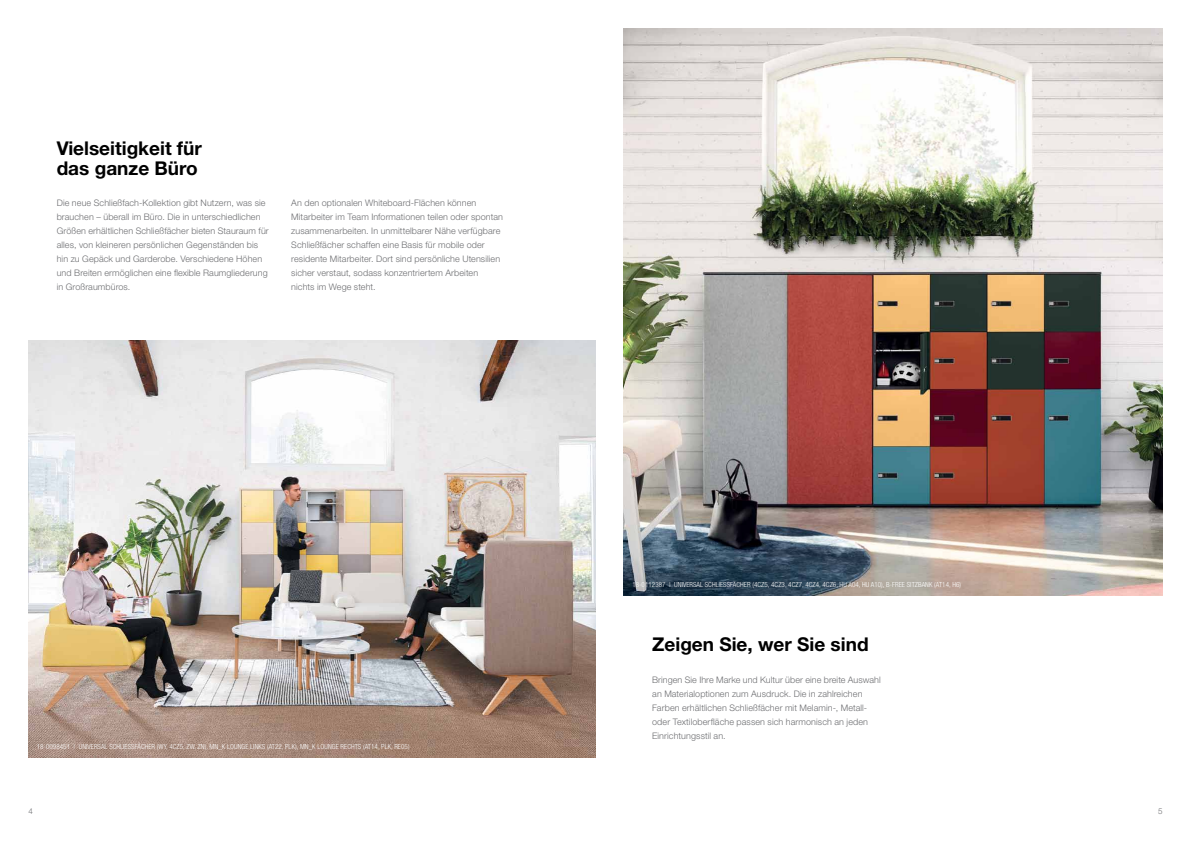
<style>
.page{position:relative;width:1191px;height:842px;background:#fff}
.page>*{position:absolute;margin:0;border:0;box-sizing:border-box;transform-origin:0 0}
.t1{font:700 19px/20px "Helvetica Neue LT Pro";color:#000}
.t2{font:300 9px/14px "Helvetica Neue LT Pro";letter-spacing:.01em;color:#6d6e71}
.t3{font:300 8px "Helvetica Neue LT Pro";color:#6d6e71}
.t4{font:300 condensed 7px "Helvetica Neue LT Pro";letter-spacing:.01em;color:#fff}
</style>
<div class="page">
<img style="left:28px;top:340px;width:567px;height:418px">
<img style="left:624px;top:28px;width:538px;height:567px">
<h1 class="t1" style="left:57px;top:138px;width:147px">Vielseitigkeit für das ganze Büro</h1>
<p class="t2" style="left:57px;top:196px;width:213px">Die neue Schließfach-Kollektion gibt Nutzern, was sie brauchen – überall im Büro. Die in unterschiedlichen Größen erhältlichen Schließfächer bieten Stauraum für alles, von kleineren persönlichen Gegenständen bis hin zu Gepäck und Garderobe. Verschiedene Höhen und Breiten ermöglichen eine flexible Raumgliederung in Großraumbüros.</p>
<p class="t2" style="left:291px;top:196px;width:213px">An den optionalen Whiteboard-Flächen können Mitarbeiter im Team Informationen teilen oder spontan zusammenarbeiten. In unmittelbarer Nähe verfügbare Schließfächer schaffen eine Basis für mobile oder residente Mitarbeiter. Dort sind persönliche Utensilien sicher verstaut, sodass konzentriertem Arbeiten nichts im Wege steht.</p>
<p class="t4" style="left:37px;top:743px;width:374px">18-0098451 | UNIVERSAL SCHLIESSFÄCHER (WY, 4CZ5, ZW, ZN), MN_K LOUNGE LINKS (AT22, PLK), MN_K LOUNGE RECHTS (AT14, PLK, RE05)</p>
<p class="t4" style="left:632px;top:580px;width:330px">18-0112387 | UNIVERSAL SCHLIESSFÄCHER (4CZ5, 4CZ3, 4CZ7, 4CZ4, 4CZ6, HU A04, HU A10), B-FREE SITZBANK (AT14, H6)</p>
<h1 class="t1" style="left:652px;top:634px;width:218px">Zeigen Sie, wer Sie sind</h1>
<p class="t2" style="left:652px;top:673px;width:230px">Bringen Sie Ihre Marke und Kultur über eine breite Auswahl an Materialoptionen zum Ausdruck. Die in zahlreichen Farben erhältlichen Schließfächer mit Melamin-, Metall&shy;oder Textiloberfläche passen sich harmonisch an jeden Einrichtungsstil an.</p>
<p class="t3" style="left:28px;top:806px;width:6px">4</p>
<p class="t3" style="left:1158px;top:806px;width:6px">5</p>
</div>
